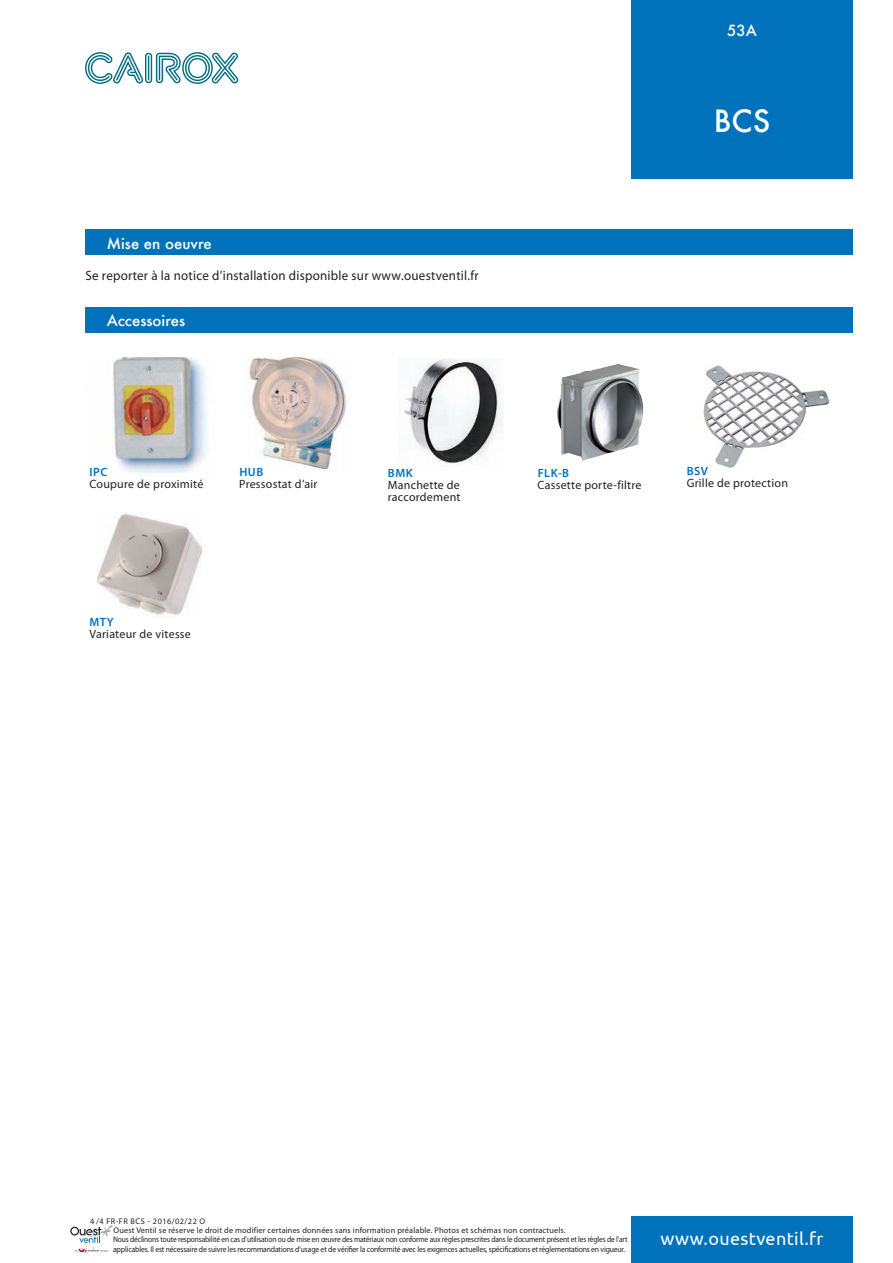
<style>
.page{position:relative;width:893px;height:1263px;background:#fff}
.page>*{position:absolute;margin:0;border:0;box-sizing:border-box;transform-origin:0 0}
.t1{font:500 30px "Futura";color:#fff}
.t2{font:18px "Ubuntu";letter-spacing:.02em;color:#fff}
.t3{font:500 15px "Futura";color:#fff}
.t4{font:13.5px "Myriad Pro";letter-spacing:.02em;color:#231f20;scale:.96 1}
.t5{font:12px/12px "Myriad Pro";letter-spacing:.02em;color:#231f20}
.t6{font:600 12px "Myriad Pro";letter-spacing:.04em;color:#0072bc}
.t7{font:8.25px/9.6px "Myriad Pro";letter-spacing:-.02em;color:#231f20}
.t8{font:8.25px "Myriad Pro";letter-spacing:.06em;color:#231f20}
</style>
<div class="page">
<div style="left:631px;top:1216px;width:222px;height:47px;background:#0072bc"></div>
<div style="left:631px;top:0;width:222px;height:179px;background:#0072bc"></div>
<svg style="left:85px;top:52px;width:154px;height:32px"></svg>
<svg style="left:70px;top:1225px;width:43px;height:28px"></svg>
<div style="left:85px;top:230px;width:768px;height:25px;background:#0072bc"></div>
<div style="left:85px;top:307px;width:768px;height:25px;background:#0072bc"></div>
<img style="left:703px;top:365px;width:126px;height:103px">
<img style="left:113px;top:357px;width:94px;height:117px">
<img style="left:249px;top:357px;width:97px;height:114px">
<img style="left:404px;top:359px;width:98px;height:107px">
<img style="left:557px;top:364px;width:86px;height:97px">
<img style="left:98px;top:512px;width:104px;height:103px">
<h3 class="t3" style="left:107px;top:233px;width:107px">Mise en oeuvre</h3>
<h3 class="t4" style="left:85px;top:267px;width:411px">Se reporter à la notice d’installation disponible sur www.ouestventil.fr</h3>
<h3 class="t3" style="left:107px;top:310px;width:80px">Accessoires</h3>
<h3 class="t6" style="left:90px;top:464px;width:19px">IPC</h3>
<h3 class="t5" style="left:90px;top:477px;width:115px">Coupure de proximité</h3>
<h3 class="t6" style="left:239px;top:464px;width:25px">HUB</h3>
<h3 class="t5" style="left:239px;top:477px;width:80px">Pressostat d’air</h3>
<h3 class="t6" style="left:90px;top:615px;width:26px">MTY</h3>
<h3 class="t5" style="left:90px;top:628px;width:103px">Variateur de vitesse</h3>
<h3 class="t6" style="left:388px;top:465px;width:26px">BMK</h3>
<h3 class="t5" style="left:388px;top:479px;width:74px">Manchette de raccordement</h3>
<h3 class="t3" style="left:727px;top:20px;width:31px">53A</h3>
<h1 class="t1" style="left:714px;top:100px;width:58px">BCS</h1>
<h3 class="t6" style="left:538px;top:465px;width:33px">FLK‐B</h3>
<h3 class="t5" style="left:538px;top:479px;width:105px">Cassette porte-filtre</h3>
<h3 class="t6" style="left:687px;top:464px;width:23px">BSV</h3>
<h3 class="t5" style="left:687px;top:477px;width:103px">Grille de protection</h3>
<p class="t8" style="left:90px;top:1216px;width:117px">4/4 FR-FR BCS - 2016/02/22 O</p>
<p class="t7" style="left:113px;top:1225px;width:516px">Ouest Ventil se réserve le droit de modifier certaines données sans information préalable. Photos et schémas non contractuels.<br>Nous déclinons toute responsabilité en cas d’utilisation ou de mise en œuvre des matériaux non conforme aux règles prescrites dans le document présent et les règles de l’art applicables. Il est nécessaire de suivre les recommandations d’usage et de vérifier la conformité avec les exigences actuelles, spécifications et réglementations en vigueur.</p>
<h2 class="t2" style="left:660px;top:1228px;width:165px">www.ouestventil.fr</h2>
</div>
